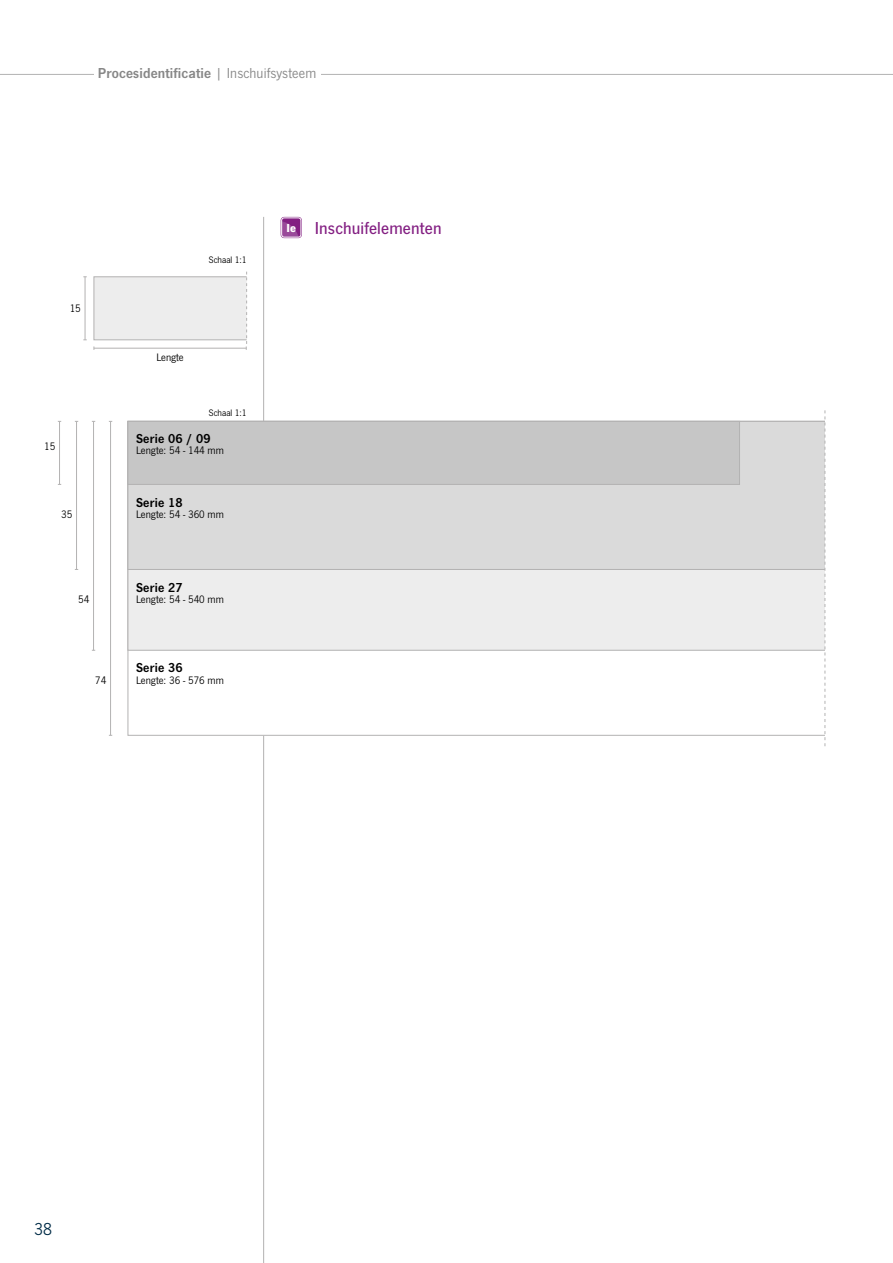
<style>
.page{position:relative;width:893px;height:1263px;background:#fff}
.page>*{position:absolute;margin:0;border:0;box-sizing:border-box;transform-origin:0 0}
.t1{font:500 18px "News Got";letter-spacing:.01em;color:#831f82}
.t2{font:18px "News Got";color:#002c47}
.t3{font:15px "News Got Dem";letter-spacing:.01em;color:#878787}
.t4{font:13.5px "News Got Dem";letter-spacing:.015em;color:#000}
.t5{font:700 12px "News Got";color:#fff}
.t6{font:11.25px "News Got";color:#000}
.t7{font:9.75px "News Got";color:#000}
.s1{font-family:"News Got"}
</style>
<div class="page">
<hr style="left:0;top:74px;width:893px;height:1px;background:#b3b2b2">
<div style="left:128px;top:421px;width:697px;height:315px;background:#fff;border:1px solid #b3b2b2"></div>
<div style="left:128px;top:421px;width:697px;height:230px;background:#ededed;border:1px solid #b3b2b2"></div>
<div style="left:128px;top:421px;width:697px;height:149px;background:#dadada;border:1px solid #b3b2b2"></div>
<hr style="left:59px;top:421px;width:1px;height:63px;background:#b3b2b2">
<hr style="left:76px;top:421px;width:1px;height:148px;background:#b3b2b2">
<hr style="left:93px;top:421px;width:1px;height:229px;background:#b3b2b2">
<hr style="left:110px;top:421px;width:1px;height:314px;background:#b3b2b2">
<div style="left:127px;top:421px;width:613px;height:64px;background:#c6c6c6"></div>
<hr style="left:85px;top:277px;width:1px;height:63px;background:#b3b2b2">
<hr style="left:94px;top:348px;width:152px;height:1px;background:#b3b2b2">
<div style="left:94px;top:276px;width:153px;height:64px;background:#ededed;border:1px solid #b3b2b2"></div>
<svg style="left:246px;top:272px;width:1px;height:78px"></svg>
<svg style="left:825px;top:410px;width:1px;height:336px"></svg>
<div style="left:94px;top:68px;width:226px;height:17px;background:#fff"></div>
<div style="left:281px;top:217px;width:21px;height:21px;background:#831f82;border-radius:4px"></div>
<svg style="left:281px;top:222px;width:17px;height:15px"></svg>
<div style="left:281px;top:218px;width:20px;height:19px;border:1px solid #fff;border-radius:3px"></div>
<hr style="left:263px;top:217px;width:1px;height:204px;background:#b3b2b2">
<hr style="left:263px;top:736px;width:1px;height:527px;background:#b3b2b2">
<h2 class="t3" style="left:98px;top:64px;width:220px">Procesidentificatie <span class="s1">| Inschuifsysteem</span></h2>
<p class="t6" style="left:70px;top:302px;width:13px">15</p>
<p class="t6" style="left:44px;top:440px;width:13px">15</p>
<p class="t6" style="left:61px;top:508px;width:13px">35</p>
<p class="t6" style="left:78px;top:593px;width:13px">54</p>
<p class="t6" style="left:95px;top:674px;width:13px">74</p>
<p class="t7" style="left:209px;top:254px;width:39px">Schaal 1:1</p>
<p class="t6" style="left:156px;top:351px;width:29px">Lengte</p>
<p class="t7" style="left:209px;top:407px;width:39px">Schaal 1:1</p>
<p class="t4" style="left:136px;top:430px;width:76px">Serie 06 / 09</p>
<p class="t6" style="left:136px;top:444px;width:89px">Lengte: 54 - 144 mm</p>
<p class="t4" style="left:136px;top:494px;width:48px">Serie 18</p>
<p class="t6" style="left:136px;top:508px;width:89px">Lengte: 54 - 360 mm</p>
<p class="t4" style="left:136px;top:579px;width:48px">Serie 27</p>
<p class="t6" style="left:136px;top:593px;width:89px">Lengte: 54 - 540 mm</p>
<p class="t4" style="left:136px;top:660px;width:48px">Serie 36</p>
<p class="t6" style="left:136px;top:674px;width:89px">Lengte: 36 - 576 mm</p>
<p class="t5" style="left:286px;top:220px;width:11px">Ie</p>
<h1 class="t1" style="left:315px;top:218px;width:128px">Inschuifelementen</h1>
<h1 class="t2" style="left:34px;top:1219px;width:20px">38</h1>
</div>
